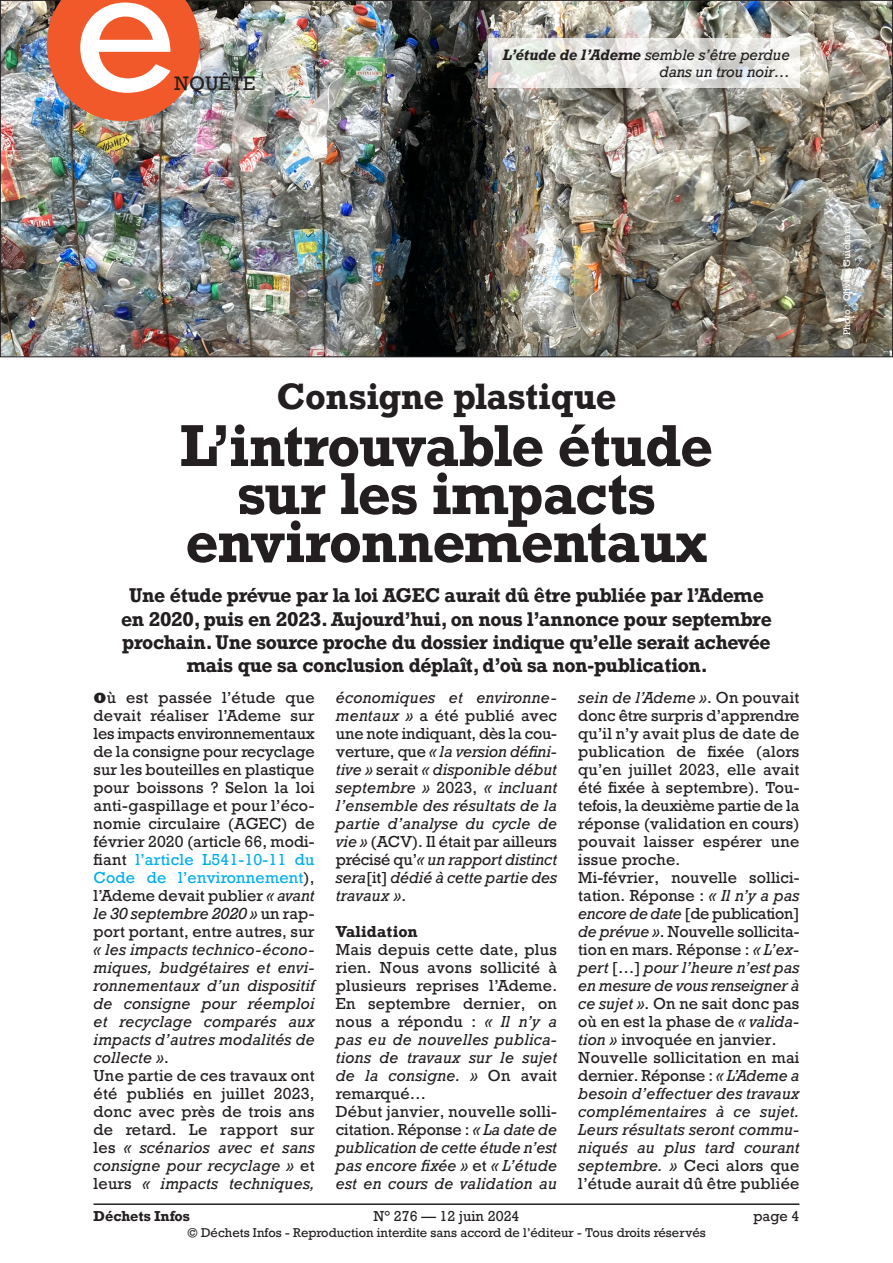
<style>
.page{position:relative;width:893px;height:1263px;background:#fff}
.page>*{position:absolute;margin:0;border:0;box-sizing:border-box;transform-origin:0 0}
.t1{font:166.5px "Rockwell";color:#fff}
.Titre_32{font:700 55.5px/48px "Rockwell";letter-spacing:-.02em;color:#231f20;text-align:center}
.Titre_32-2{font:700 34.5px "Rockwell";letter-spacing:-.01em;color:#231f20}
.Châpo_12_5pt{font:700 18.75px/23.2px "Rockwell";letter-spacing:-.02em;color:#231f20;text-align:center}
.t2{font:18.3px "Rockwell";color:#231f20}
.Texte_courant{font:15px/18px "Rockwell";letter-spacing:.01em;color:#231f20;text-align:justify}
.Texte_courant-2{font:italic 15px/18px "Rockwell";letter-spacing:.015em;color:#231f20;text-align:justify}
.Texte_courant-3{font:700 15px "Rockwell";letter-spacing:.015em;color:#231f20}
.Légende_photo{font:italic 14.25px "Rockwell";letter-spacing:-.005em;color:#231f20}
.t3{font:13.5px "Rockwell";color:#231f20}
.t4{font:700 13.5px "Rockwell";color:#231f20}
.t5{font:12px "Rockwell";color:#231f20}
.Crédit_photo{font:9px "Rockwell";letter-spacing:.015em;color:#fff}
.s1{font-weight:700}
.s2{font-family:"Rockwell Std";font-weight:800}
.s3{color:#00aeef}
.s4{font-style:italic}
.s5{font-style:normal}
</style>
<div class="page">
<hr style="left:94px;top:1203px;width:705px;height:2px;background:#231f20">
<img style="left:2px;top:2px;width:889px;height:353px">
<svg style="left:488px;top:38px;width:311px;height:50px"></svg>
<svg style="left:47px;top:0;width:153px;height:121px;background:#e1633d"></svg>
<h1 class="t1" style="left:74px;top:-73px;width:104px">e</h1>
<p class="t2" style="left:174px;top:72px;width:83px">NQUÊTE</p>
<p class="Légende_photo" style="left:503px;top:46px;width:289px"><span class="s1">L’étude de l’Ademe</span> semble s’être perdue</p>
<p class="Légende_photo" style="left:659px;top:63px;width:132px">dans un trou noir…</p>
<p class="Titre_32-2" style="left:277px;top:374px;width:341px">Consigne plastique</p>
<p class="Titre_32" style="left:180px;top:421px;width:534px">L’introuvable étude sur les impacts environnementaux</p>
<p class="Châpo_12_5pt" style="left:121px;top:584px;width:652px">Une étude prévue par la loi AGEC aurait dû être publiée par l’Ademe en 2020, puis en 2023. Aujourd’hui, on nous l’annonce pour septembre prochain. Une source proche du dossier indique qu’elle serait achevée mais que sa conclusion déplaît, d’où sa non-publication.</p>
<p class="Texte_courant" style="left:94px;top:689px;width:223px"><span class="s2">O</span>ù est passée l’étude que devait réaliser l’Ademe sur les impacts environnementaux de la consigne pour recyclage sur les bouteilles en plastique pour boissons ? Selon la loi anti-gaspillage et pour l’éco&shy;nomie circulaire (AGEC) de février 2020 (article 66, modi&shy;fiant <span class="s3">l’article L541-10-11 du Code de l’environnement</span>), l’Ademe devait publier <span class="s4">« avant le 30 septembre 2020 »</span> un rap&shy;port portant, entre autres, sur <span class="s4">« les impacts technico-écono&shy;miques, budgétaires et envi&shy;ronnementaux d’un dispositif de consigne pour réemploi et recyclage comparés aux impacts d’autres modalités de collecte »</span>.</p>
<p class="Texte_courant" style="left:94px;top:1067px;width:223px">Une partie de ces travaux ont été publiés en juillet 2023, donc avec près de trois ans de retard. Le rapport sur les <span class="s4">« scénarios avec et sans consigne pour recyclage »</span> et leurs <span class="s4">« impacts techniques,</span></p>
<p class="Texte_courant-2" style="left:336px;top:689px;width:223px">économiques et environne&shy;mentaux » <span class="s5">a été publié avec une note indiquant, dès la cou&shy;verture, que</span> « la version défini&shy;tive » <span class="s5">serait</span> « disponible début septembre » <span class="s5">2023,</span> « incluant l’ensemble des résultats de la partie d’analyse du cycle de vie » <span class="s5">(ACV). Il était par ailleurs précisé qu’</span>« un rapport distinct sera<span class="s5">[it]</span> dédié à cette partie des travaux »<span class="s5">.</span></p>
<p class="Texte_courant-3" style="left:336px;top:922px;width:83px">Validation</p>
<p class="Texte_courant" style="left:336px;top:941px;width:223px">Mais depuis cette date, plus rien. Nous avons sollicité à plusieurs reprises l’Ademe.<br>En septembre dernier, on nous a répondu : <span class="s4">« Il n’y a pas eu de nouvelles publica&shy;tions de travaux sur le sujet de la consigne. »</span> On avait remarqué…</p>
<p class="Texte_courant-2" style="left:336px;top:1103px;width:223px"><span class="s5">Début janvier, nouvelle solli&shy;citation. Réponse :</span> « La date de publication de cette étude n’est pas encore fixée » <span class="s5">et</span> « L’étude est en cours de validation au</p>
<p class="Texte_courant" style="left:578px;top:689px;width:223px"><span class="s4">sein de l’Ademe »</span>. On pouvait donc être surpris d’apprendre qu’il n’y avait plus de date de publication de fixée (alors qu’en juillet 2023, elle avait été fixée à septembre). Tou&shy;tefois, la deuxième partie de la réponse (validation en cours) pouvait laisser espérer une issue proche.</p>
<p class="Texte_courant" style="left:578px;top:869px;width:223px">Mi-février, nouvelle sollici&shy;tation. Réponse : <span class="s4">« Il n’y a pas encore de date</span> [de publication] <span class="s4">de prévue »</span>. Nouvelle sollicita&shy;tion en mars. Réponse : <span class="s4">« L’ex&shy;pert</span> […] <span class="s4">pour l’heure n’est pas en mesure de vous renseigner à ce sujet »</span>. On ne sait donc pas où en est la phase de <span class="s4">« valida&shy;tion »</span> invoquée en janvier.</p>
<p class="Texte_courant-2" style="left:578px;top:1049px;width:223px"><span class="s5">Nouvelle sollicitation en mai dernier. Réponse :</span> « L’Ademe a besoin d’effectuer des travaux complémentaires à ce sujet.<br>Leurs résultats seront commu&shy;niqués au plus tard courant septembre. » <span class="s5">Ceci alors que l’étude aurait dû être publiée</span></p>
<p class="t4" style="left:94px;top:1207px;width:98px">Déchets Infos</p>
<p class="t3" style="left:373px;top:1207px;width:148px">N° 276 — 12 juin 2024</p>
<p class="t3" style="left:753px;top:1207px;width:48px">page 4</p>
<p class="t5" style="left:187px;top:1225px;width:520px">© Déchets Infos - Reproduction interdite sans accord de l’éditeur - Tous droits réservés</p>
<p class="Crédit_photo" style="left:841px;top:335px;width:122px;rotate:-90deg">Photo : Olivier Guichardaz</p>
</div>
